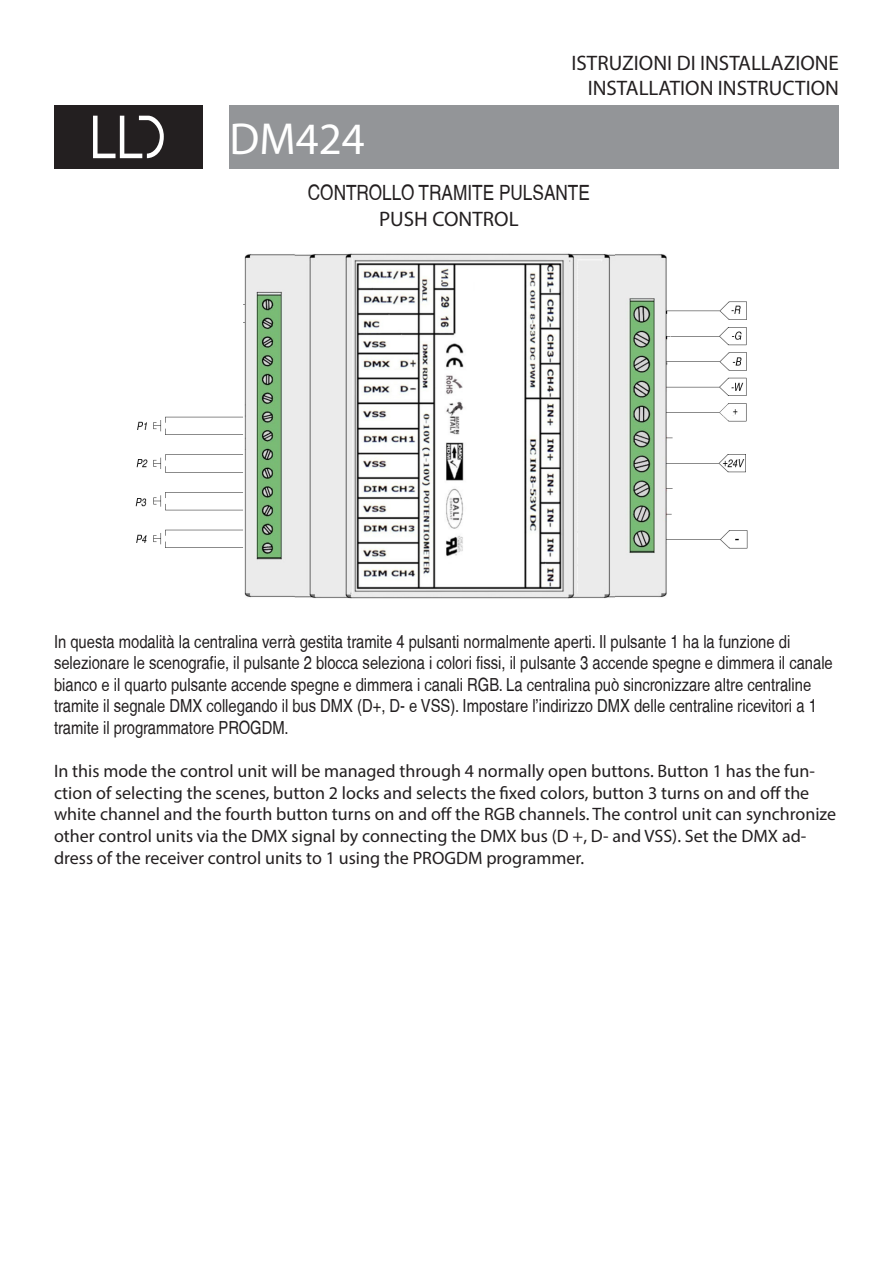
<style>
.page{position:relative;width:893px;height:1263px;background:#fff}
.page>*{position:absolute;margin:0;border:0;box-sizing:border-box;transform-origin:0 0}
.t1{font:45px "Myriad Pro";color:#fff}
.t2{font:21px/25.2px "Myriad Pro";color:#231f20;text-align:right}
.t3{font:condensed 21px "Helvetica";color:#231f20}
.t4{font:condensed 18px/21.6px "Helvetica";color:#231f20}
.t5{font:18px/21.6px "Myriad Pro";color:#231f20}
</style>
<div class="page">
<div style="left:230px;top:105px;width:609px;height:64px;background:#939598"></div>
<div style="left:54px;top:105px;width:149px;height:64px;background:#231f20"></div>
<svg style="left:93px;top:116px;width:71px;height:42px"></svg>
<img style="left:135px;top:253px;width:613px;height:346px">
<h1 class="t1" style="left:230px;top:111px;width:137px">DM424</h1>
<p class="t2" style="left:572px;top:50px;width:269px">ISTRUZIONI DI INSTALLAZIONE<br>INSTALLATION INSTRUCTION</p>
<p class="t3" style="left:308px;top:181px;width:284px">CONTROLLO TRAMITE PULSANTE</p>
<p class="t2" style="left:379px;top:206px;width:141px">PUSH CONTROL</p>
<p class="t4" style="left:54px;top:630px;width:780px">In questa modalità la centralina verrà gestita tramite 4 pulsanti normalmente aperti. Il pulsante 1 ha la funzione di selezionare le scenografie, il pulsante 2 blocca seleziona i colori fissi, il pulsante 3 accende spegne e dimmera il canale bianco e il quarto pulsante accende spegne e dimmera i canali RGB. La centralina può sincronizzare altre centraline tramite il segnale DMX collegando il bus DMX (D+, D- e VSS). Impostare l’indirizzo DMX delle centraline ricevitori a 1 tramite il programmatore PROGDM.</p>
<p class="t5" style="left:54px;top:760px;width:784px">In this mode the control unit will be managed through 4 normally open buttons. Button 1 has the fun&shy;ction of selecting the scenes, button 2 locks and selects the fixed colors, button 3 turns on and off the white channel and the fourth button turns on and off the RGB channels. The control unit can synchronize other control units via the DMX signal by connecting the DMX bus (D +, D- and VSS). Set the DMX ad&shy;dress of the receiver control units to 1 using the PROGDM programmer.</p>
</div>
